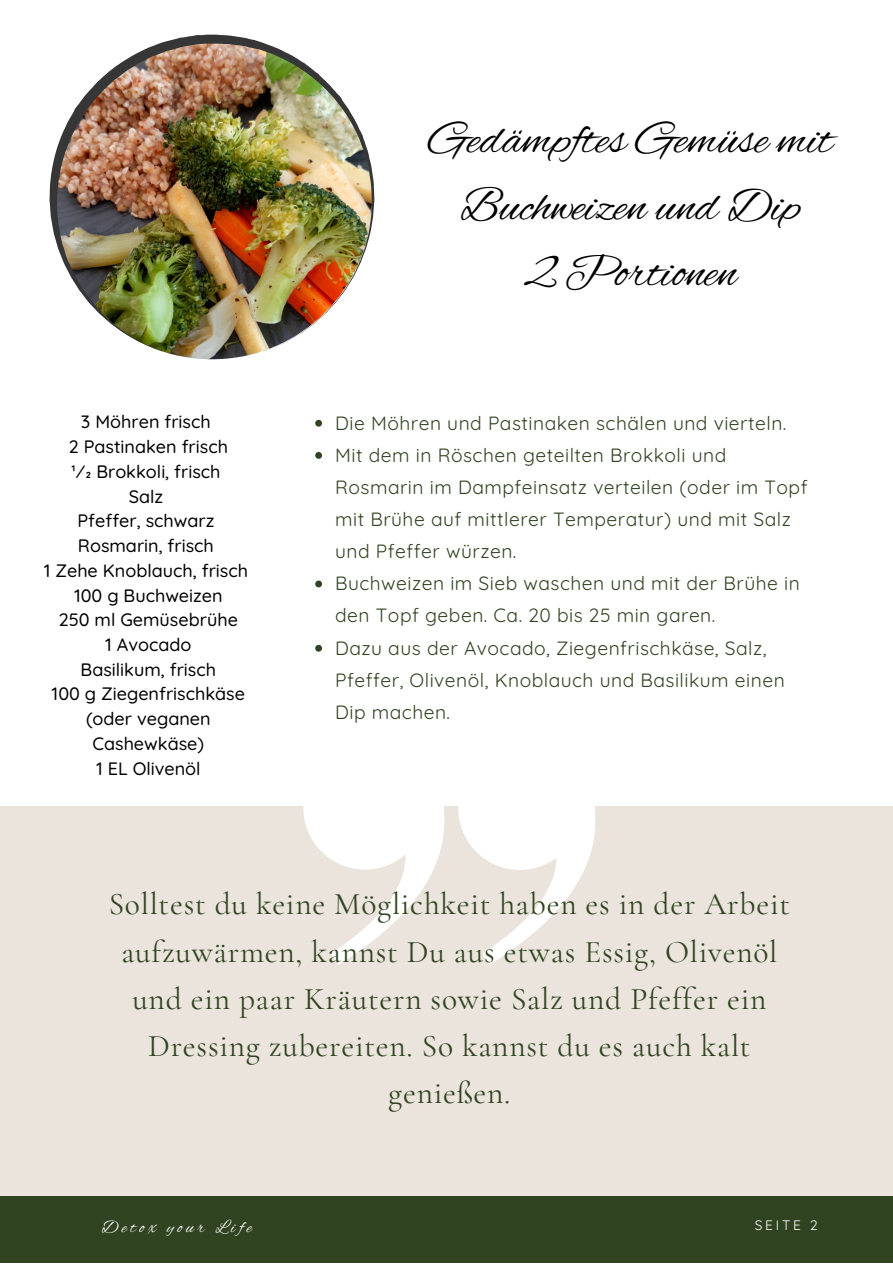
<style>
.page{position:relative;width:893px;height:1264px;background:#fff}
.page>*{position:absolute;margin:0;border:0;box-sizing:border-box;transform-origin:0 0}
.t1{font:48px/66.3px "Alex Brush";color:#000;text-align:center}
.t2{font:31.5px/47.2px "Cormorant Garamond";letter-spacing:.025em;color:#314421;text-align:center}
.t3{font:19.2px/32.1px "Quicksand";letter-spacing:.025em;color:#314421}
.t4{font:18.15px "Alex Brush";letter-spacing:.2em;color:#fff}
.t5{font:500 18px/24.8px "Quicksand";color:#000;text-align:center}
.t6{font:13.65px "Quicksand";letter-spacing:.2em;color:#fff}
</style>
<div class="page">
<div style="left:0;top:806px;width:892px;height:389px;background:#eae4dd"></div>
<svg style="left:458px;top:806px;width:137px;height:158px"></svg>
<svg style="left:303px;top:806px;width:141px;height:158px"></svg>
<div style="left:0;top:1195px;width:892px;height:67px;background:#314421"></div>
<svg style="left:315px;top:420px;width:7px;height:6px"></svg>
<svg style="left:315px;top:452px;width:7px;height:7px"></svg>
<svg style="left:315px;top:580px;width:7px;height:7px"></svg>
<svg style="left:315px;top:645px;width:7px;height:6px"></svg>
<img style="left:50px;top:35px;width:324px;height:324px">
<svg style="left:285px;top:60px;width:15px;height:4px"></svg>
<svg style="left:81px;top:290px;width:18px;height:22px"></svg>
<p class="t5" style="left:81px;top:409px;width:131px">3 Möhren frisch</p>
<p class="t5" style="left:69px;top:434px;width:161px">2 Pastinaken frisch</p>
<p class="t5" style="left:71px;top:458px;width:151px">1⁄2 Brokkoli, frisch</p>
<p class="t5" style="left:129px;top:483px;width:36px">Salz</p>
<p class="t5" style="left:77px;top:508px;width:138px">Pfeffer, schwarz</p>
<p class="t5" style="left:78px;top:533px;width:137px">Rosmarin, frisch</p>
<p class="t5" style="left:44px;top:557px;width:206px">1 Zehe Knoblauch, frisch</p>
<p class="t5" style="left:74px;top:582px;width:150px">100 g Buchweizen</p>
<p class="t5" style="left:59px;top:607px;width:181px">250 ml Gemüsebrühe</p>
<p class="t5" style="left:105px;top:632px;width:88px">1 Avocado</p>
<p class="t5" style="left:81px;top:656px;width:137px">Basilikum, frisch</p>
<p class="t5" style="left:52px;top:681px;width:195px">100 g Ziegenfrischkäse (oder veganen<br>Cashewkäse)</p>
<p class="t5" style="left:96px;top:755px;width:106px">1 EL Olivenöl</p>
<p class="t1" style="left:428px;top:109px;width:406px">Gedämpftes Gemüse mit<br>Buchweizen und Dip</p>
<p class="t1" style="left:524px;top:242px;width:215px">2 Portionen</p>
<p class="t3" style="left:335px;top:406px;width:452px">Die Möhren und Pastinaken schälen und vierteln.</p>
<p class="t3" style="left:335px;top:438px;width:474px">Mit dem in Röschen geteilten Brokkoli und Rosmarin im Dampfeinsatz verteilen (oder im Topf mit Brühe auf mittlerer Temperatur) und mit Salz und Pfeffer würzen.</p>
<p class="t3" style="left:335px;top:567px;width:466px">Buchweizen im Sieb waschen und mit der Brühe in den Topf geben. Ca. 20 bis 25 min garen.</p>
<p class="t3" style="left:335px;top:631px;width:451px">Dazu aus der Avocado, Ziegenfrischkäse, Salz,<br>Pfeffer, Olivenöl, Knoblauch und Basilikum einen<br>Dip machen.</p>
<p class="t2" style="left:109px;top:880px;width:682px">Solltest du keine Möglichkeit haben es in der Arbeit aufzuwärmen, kannst Du aus etwas Essig, Olivenöl und ein paar Kräutern sowie Salz und Pfeffer ein Dressing zubereiten. So kannst du es auch kalt genießen.</p>
<p class="t4" style="left:167px;top:1216px;width:39px">your</p>
<p class="t4" style="left:216px;top:1216px;width:38px">Life</p>
<p class="t6" style="left:743px;top:1216px;width:47px">SEITE</p>
<p class="t4" style="left:102px;top:1216px;width:56px">Detox</p>
<p class="t6" style="left:754px;top:1215px;width:47px">SEITE</p>
<p class="t6" style="left:798px;top:1216px;width:7px">1</p>
<p class="t6" style="left:810px;top:1215px;width:9px">2</p>
<p class="t6" style="left:136px;top:1216px;width:159px">WORKBOOK-NAME</p>
<p class="t6" style="left:88px;top:1216px;width:41px">DEIN</p>
</div>
